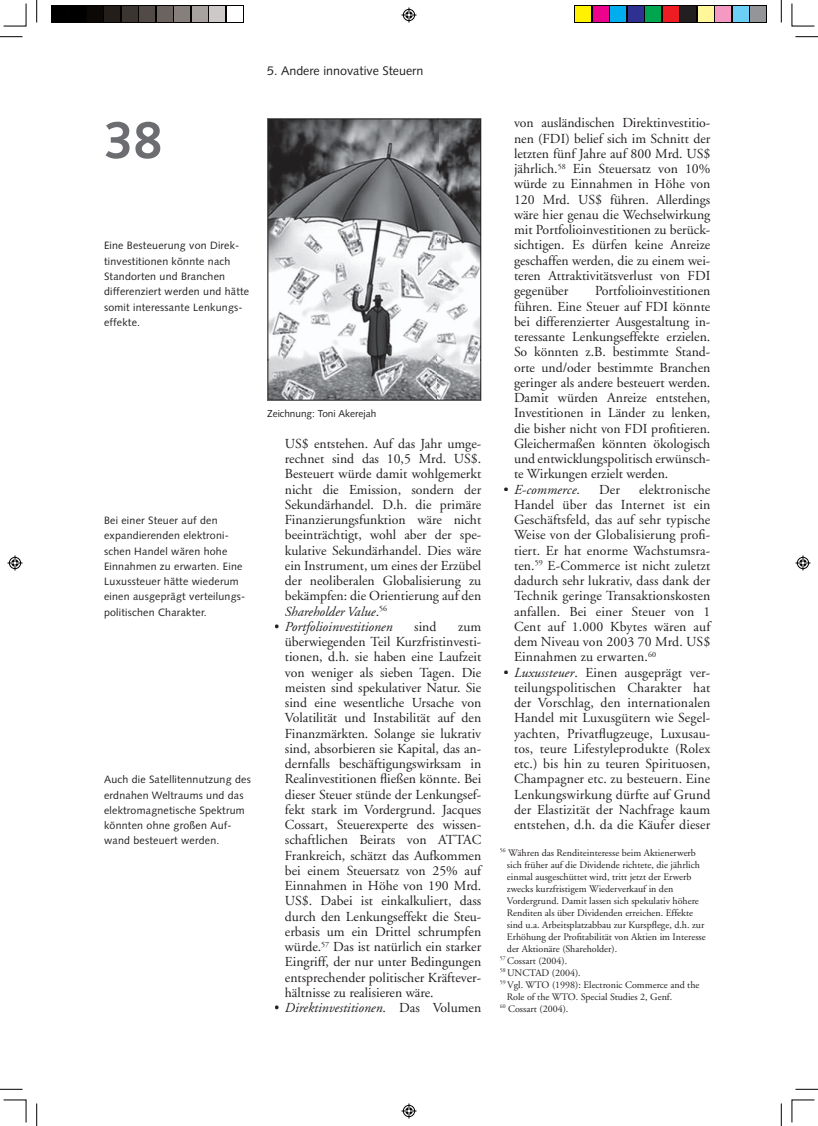
<style>
.page{position:relative;width:818px;height:1126px;background:#fff}
.page>*{position:absolute;margin:0;border:0;box-sizing:border-box;transform-origin:0 0}
.t1{font:700 52.5px "Syntax";color:#6c6d70}
.t2{font:13.75px/15.2px "Adobe Garamond";color:#231f20;text-align:justify}
.t3{font:italic 13.75px "Adobe Garamond";color:#231f20}
.t4{font:12.5px "Syntax";color:#231f20}
.t5{font:10.62px/15.2px "Syntax";letter-spacing:.02em;color:#231f20}
.t6{font:10px "Adobe Garamond";color:#231f20}
.t7{font:10px "Syntax";color:#231f20}
.s1{font-style:italic}
.s2{font-style:normal}
</style>
<div class="page">
<svg style="left:267px;top:118px;width:214px;height:283px"></svg>
<img style="left:268px;top:360px;width:212px;height:40px">
<img style="left:268px;top:119px;width:42px;height:241px">
<img style="left:438px;top:119px;width:42px;height:241px">
<img style="left:310px;top:119px;width:128px;height:40px">
<svg style="left:51px;top:5px;width:192px;height:17px"></svg>
<div style="left:52px;top:6px;width:15px;height:15px;background:#000"></div>
<div style="left:70px;top:6px;width:15px;height:15px;background:#000"></div>
<div style="left:87px;top:6px;width:15px;height:15px;background:#0c0806"></div>
<div style="left:105px;top:6px;width:15px;height:15px;background:#241e1b"></div>
<div style="left:122px;top:6px;width:15px;height:15px;background:#3b3532"></div>
<div style="left:140px;top:6px;width:15px;height:15px;background:#524a47"></div>
<div style="left:157px;top:6px;width:15px;height:15px;background:#6b6360"></div>
<div style="left:175px;top:6px;width:15px;height:15px;background:#867f7c"></div>
<div style="left:192px;top:6px;width:15px;height:15px;background:#a7a2a0"></div>
<div style="left:210px;top:6px;width:15px;height:15px;background:#cdc9c8"></div>
<div style="left:227px;top:6px;width:15px;height:15px;background:#fff"></div>
<svg style="left:574px;top:5px;width:193px;height:17px"></svg>
<div style="left:575px;top:6px;width:15px;height:15px;background:#fff101"></div>
<div style="left:593px;top:6px;width:15px;height:15px;background:#ed028c"></div>
<div style="left:610px;top:6px;width:15px;height:15px;background:#00aeef"></div>
<div style="left:628px;top:6px;width:15px;height:15px;background:#2e3092"></div>
<div style="left:645px;top:6px;width:15px;height:15px;background:#00a54f"></div>
<div style="left:663px;top:6px;width:15px;height:15px;background:#ee1d23"></div>
<div style="left:680px;top:6px;width:15px;height:15px;background:#231f20"></div>
<div style="left:698px;top:6px;width:15px;height:15px;background:#fff79a"></div>
<div style="left:715px;top:6px;width:15px;height:15px;background:#f499c2"></div>
<div style="left:733px;top:6px;width:15px;height:15px;background:#6bcff6"></div>
<div style="left:750px;top:6px;width:15px;height:15px;background:#939598"></div>
<svg style="left:36px;top:0;width:1px;height:22px"></svg>
<svg style="left:0;top:36px;width:22px;height:1px"></svg>
<svg style="left:781px;top:0;width:1px;height:22px"></svg>
<svg style="left:795px;top:36px;width:22px;height:1px"></svg>
<svg style="left:36px;top:1103px;width:1px;height:23px"></svg>
<svg style="left:0;top:1089px;width:22px;height:1px"></svg>
<svg style="left:781px;top:1103px;width:1px;height:23px"></svg>
<svg style="left:795px;top:1089px;width:22px;height:1px"></svg>
<svg style="left:3px;top:3px;width:23px;height:23px"></svg>
<svg style="left:791px;top:3px;width:23px;height:23px"></svg>
<svg style="left:3px;top:1099px;width:23px;height:23px"></svg>
<svg style="left:791px;top:1099px;width:23px;height:23px"></svg>
<svg style="left:401px;top:7px;width:15px;height:15px"></svg>
<svg style="left:401px;top:1103px;width:15px;height:15px"></svg>
<svg style="left:8px;top:555px;width:14px;height:15px"></svg>
<svg style="left:795px;top:555px;width:15px;height:15px"></svg>
<h1 class="t1" style="left:104px;top:110px;width:60px">38</h1>
<p class="t4" style="left:267px;top:64px;width:158px">5. Andere innovative Steuern</p>
<p class="t5" style="left:104px;top:238px;width:147px">Eine Besteuerung von Direk&shy;tinvestitionen könnte nach<br>Standorten und Branchen differenziert werden und hätte somit interessante Lenkungs&shy;effekte.</p>
<p class="t5" style="left:104px;top:513px;width:143px">Bei einer Steuer auf den expandierenden elektroni&shy;schen Handel wären hohe<br>Einnahmen zu erwarten. Eine<br>Luxussteuer hätte wiederum einen ausgeprägt verteilungs&shy;politischen Charakter.</p>
<p class="t5" style="left:104px;top:772px;width:148px">Auch die Satellitennutzung des erdnahen Weltraums und das elektromagnetische Spektrum könnten ohne großen Auf&shy;wand besteuert werden.</p>
<p class="t7" style="left:267px;top:408px;width:111px">Zeichnung: Toni Akerejah</p>
<p class="t2" style="left:285px;top:436px;width:198px">US$ entstehen. Auf das Jahr umge&shy;rechnet sind das 10,5 Mrd. US$.<br>Besteuert würde damit wohlgemerkt nicht die Emission, sondern der Sekundärhandel. D.h. die primäre Finanzierungsfunktion wäre nicht beeinträchtigt, wohl aber der spe&shy;kulative Sekundärhandel. Dies wäre ein Instrument, um eines der Erzübel der neoliberalen Globalisierung zu bekämpfen: die Orientierung auf den <span class="s1">Shareholder Value</span>.<sup>56</sup></p>
<p class="t3" style="left:274px;top:619px;width:120px"><span class="s2">•</span> Portfolioinvestitionen</p>
<p class="t2" style="left:414px;top:619px;width:24px">sind</p>
<p class="t2" style="left:285px;top:619px;width:198px;text-indent:173px">zum überwiegenden Teil Kurzfristinvesti&shy;tionen, d.h. sie haben eine Laufzeit von weniger als sieben Tagen. Die meisten sind spekulativer Natur. Sie sind eine wesentliche Ursache von Volatilität und Instabilität auf den Finanzmärkten. Solange sie lukrativ sind, absorbieren sie Kapital, das an&shy;dernfalls beschäftigungswirksam in Realinvestitionen fließen könnte. Bei dieser Steuer stünde der Lenkungsef&shy;fekt stark im Vordergrund. Jacques Cossart, Steuerexperte des wissen&shy;schaftlichen Beirats von ATTAC Frankreich, schätzt das Aufkommen bei einem Steuersatz von 25% auf Einnahmen in Höhe von 190 Mrd.<br>US$. Dabei ist einkalkuliert, dass durch den Lenkungseffekt die Steu&shy;erbasis um ein Drittel schrumpfen würde.<sup>57</sup> Das ist natürlich ein starker Eingriff, der nur unter Bedingungen entsprechender politischer Kräftever&shy;hältnisse zu realisieren wäre.</p>
<p class="t3" style="left:274px;top:1000px;width:208px"><span class="s2">•</span> Direktinvestitionen<span class="s2">. Das Volumen</span></p>
<p class="t2" style="left:514px;top:116px;width:198px">von ausländischen Direktinvestitio&shy;nen (FDI) belief sich im Schnitt der letzten fünf Jahre auf 800 Mrd. US$ jährlich.<sup>58</sup> Ein Steuersatz von 10% würde zu Einnahmen in Höhe von 120 Mrd. US$ führen. Allerdings wäre hier genau die Wechselwirkung mit Portfolioinvestitionen zu berück&shy;sichtigen. Es dürfen keine Anreize geschaffen werden, die zu einem wei&shy;teren Attraktivitätsverlust von FDI gegenüber</p>
<p class="t2" style="left:514px;top:284px;width:198px;text-indent:81px">Portfolioinvestitionen führen. Eine Steuer auf FDI könnte bei differenzierter Ausgestaltung in&shy;teressante Lenkungseffekte erzielen.<br>So könnten z.B. bestimmte Stand&shy;orte und/oder bestimmte Branchen geringer als andere besteuert werden.<br>Damit würden Anreize entstehen, Investitionen in Länder zu lenken, die bisher nicht von FDI profitieren.<br>Gleichermaßen könnten ökologisch und entwicklungspolitisch erwünsch&shy;te Wirkungen erzielt werden.</p>
<p class="t3" style="left:503px;top:482px;width:78px"><span class="s2">•</span> E-commerce<span class="s2">.</span></p>
<p class="t2" style="left:599px;top:482px;width:22px">Der</p>
<p class="t2" style="left:514px;top:482px;width:198px;text-indent:125px">elektronische Handel über das Internet ist ein Geschäftsfeld, das auf sehr typische Weise von der Globalisierung profi&shy;tiert. Er hat enorme Wachstumsra&shy;ten.<sup>59</sup> E-Commerce ist nicht zuletzt dadurch sehr lukrativ, dass dank der Technik geringe Transaktionskosten anfallen. Bei einer Steuer von 1<br>Cent auf 1.000 Kbytes wären auf dem Niveau von 2003 70 Mrd. US$ Einnahmen zu erwarten.<sup>60</sup></p>
<p class="t2" style="left:514px;top:665px;width:198px;text-indent:-11px">• <span class="s1">Luxussteuer</span>. Einen ausgeprägt ver&shy;teilungspolitischen Charakter hat der Vorschlag, den internationalen Handel mit Luxusgütern wie Segel&shy;yachten, Privatflugzeuge, Luxusau&shy;tos, teure Lifestyleprodukte (Rolex etc.) bis hin zu teuren Spirituosen, Champagner etc. zu besteuern. Eine Lenkungswirkung dürfte auf Grund der Elastizität der Nachfrage kaum entstehen, d.h. da die Käufer dieser</p>
<p class="t6" style="left:499px;top:847px;width:198px"><sup>56</sup> Währen das Renditeinteresse beim Aktienerwerb</p>
<p class="t6" style="left:507px;top:859px;width:194px">sich früher auf die Dividende richtete, die jährlich</p>
<p class="t6" style="left:507px;top:871px;width:186px">einmal ausgeschüttet wird, tritt jetzt der Erwerb</p>
<p class="t6" style="left:507px;top:883px;width:168px">zwecks kurzfristigem Wiederverkauf in den</p>
<p class="t6" style="left:507px;top:895px;width:193px">Vordergrund. Damit lassen sich spekulativ höhere</p>
<p class="t6" style="left:507px;top:907px;width:188px">Renditen als über Dividenden erreichen. Effekte</p>
<p class="t6" style="left:507px;top:919px;width:199px">sind u.a. Arbeitsplatzabbau zur Kurspflege, d.h. zur</p>
<p class="t6" style="left:507px;top:931px;width:200px">Erhöhung der Profitabilität von Aktien im Interesse</p>
<p class="t6" style="left:507px;top:943px;width:112px">der Aktionäre (Shareholder).</p>
<p class="t6" style="left:499px;top:955px;width:69px"><sup>57</sup> Cossart (2004).</p>
<p class="t6" style="left:499px;top:967px;width:82px"><sup>58</sup> UNCTAD (2004).</p>
<p class="t6" style="left:499px;top:979px;width:201px"><sup>59</sup> Vgl. WTO (1998): Electronic Commerce and the</p>
<p class="t6" style="left:507px;top:991px;width:167px">Role of the WTO. Special Studies 2, Genf.</p>
<p class="t6" style="left:499px;top:1003px;width:70px"><sup>60</sup> Cossart (2004).</p>
</div>
